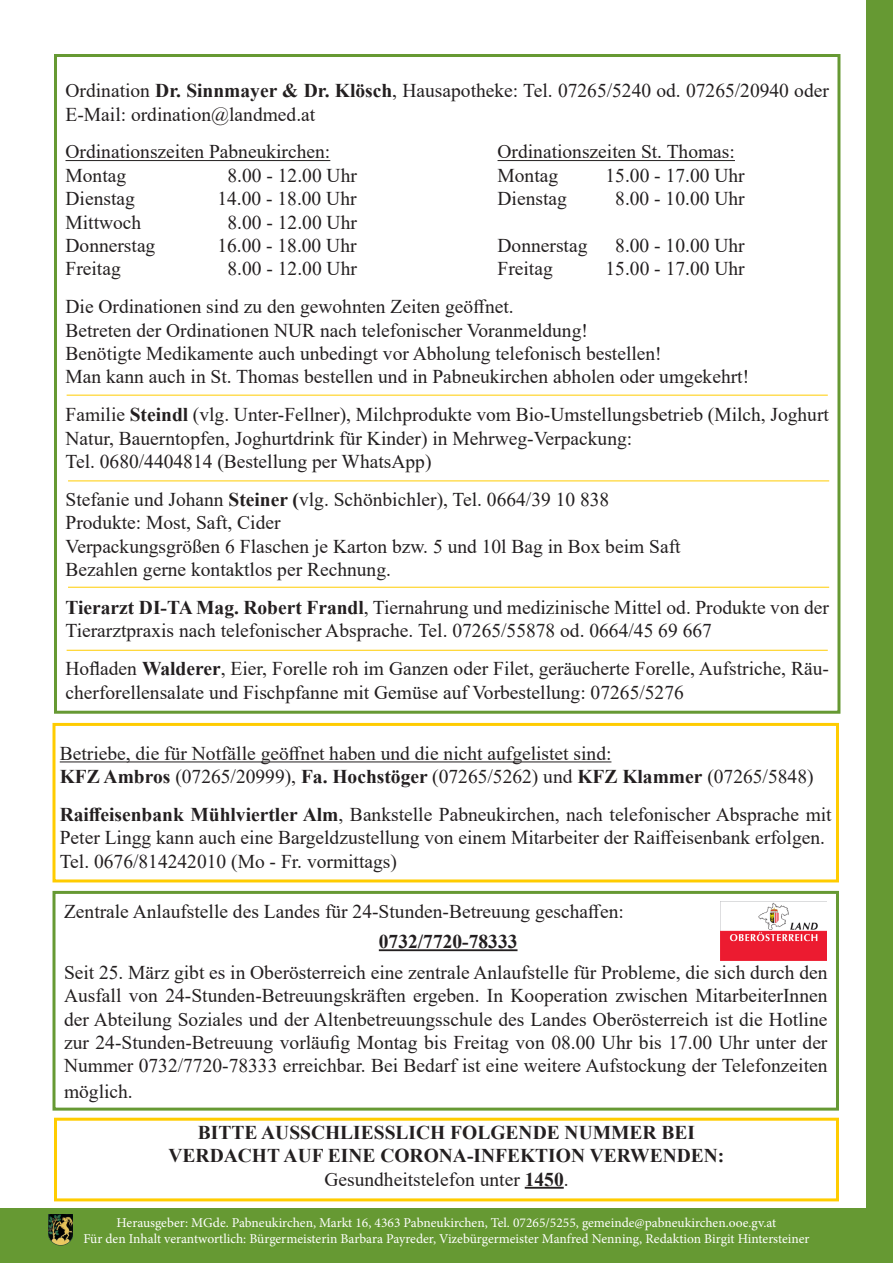
<style>
.page{position:relative;width:893px;height:1263px;background:#fff}
.page>*{position:absolute;margin:0;border:0;box-sizing:border-box;transform-origin:0 0}
.t1{font:19.5px/23.4px "Times New Roman";color:#231f20}
.t2{font:700 19.5px "Times New Roman";color:#231f20}
.t3{font:13.5px/16.2px "Minion Pro";color:#fff;text-align:center}
.s1{font-weight:700}
</style>
<div class="page">
<div style="left:866px;top:0;width:27px;height:1263px;background:#693"></div>
<div style="left:0;top:1209px;width:893px;height:54px;background:#693"></div>
<img style="left:48px;top:1214px;width:24px;height:32px">
<hr style="left:66px;top:160px;width:264px;height:1px;background:#231f20">
<hr style="left:498px;top:160px;width:237px;height:1px;background:#231f20">
<div style="left:54px;top:54px;width:786px;height:660px;border:3px solid #693"></div>
<hr style="left:379px;top:949px;width:138px;height:2px;background:#231f20">
<div style="left:52px;top:891px;width:787px;height:219px;border:3px solid #693"></div>
<img style="left:720px;top:901px;width:107px;height:60px">
<hr style="left:60px;top:761px;width:551px;height:1px;background:#231f20">
<div style="left:52px;top:723px;width:787px;height:159px;border:3px solid #fc0"></div>
<hr style="left:525px;top:1187px;width:39px;height:2px;background:#231f20">
<div style="left:54px;top:1118px;width:785px;height:83px;border:3px solid #fc0"></div>
<hr style="left:67px;top:395px;width:761px;height:1px;background:#fc0">
<hr style="left:68px;top:480px;width:761px;height:1px;background:#fc0">
<hr style="left:68px;top:587px;width:761px;height:1px;background:#fc0">
<hr style="left:67px;top:650px;width:761px;height:1px;background:#fc0">
<p class="t1" style="left:66px;top:78px;width:765px">Ordination <span class="s1">Dr. Sinnmayer &amp; Dr. Klösch</span>, Hausapotheke: Tel. 07265/5240 od. 07265/20940 oder<br>E-Mail: ordination@landmed.at</p>
<p class="t1" style="left:66px;top:140px;width:266px">Ordinationszeiten Pabneukirchen:</p>
<p class="t1" style="left:498px;top:140px;width:239px">Ordinationszeiten St. Thomas:</p>
<p class="t1" style="left:66px;top:163px;width:62px">Montag</p>
<p class="t1" style="left:228px;top:163px;width:131px">8.00 - 12.00 Uhr</p>
<p class="t1" style="left:498px;top:163px;width:62px">Montag</p>
<p class="t1" style="left:605px;top:163px;width:141px">15.00 - 17.00 Uhr</p>
<p class="t1" style="left:66px;top:186px;width:71px">Dienstag</p>
<p class="t1" style="left:217px;top:186px;width:141px">14.00 - 18.00 Uhr</p>
<p class="t1" style="left:497px;top:186px;width:71px">Dienstag</p>
<p class="t1" style="left:615px;top:186px;width:131px">8.00 - 10.00 Uhr</p>
<p class="t1" style="left:66px;top:210px;width:77px">Mittwoch</p>
<p class="t1" style="left:228px;top:210px;width:131px">8.00 - 12.00 Uhr</p>
<p class="t1" style="left:66px;top:233px;width:91px">Donnerstag</p>
<p class="t1" style="left:217px;top:233px;width:141px">16.00 - 18.00 Uhr</p>
<p class="t1" style="left:497px;top:233px;width:91px">Donnerstag</p>
<p class="t1" style="left:615px;top:233px;width:131px">8.00 - 10.00 Uhr</p>
<p class="t1" style="left:66px;top:257px;width:57px">Freitag</p>
<p class="t1" style="left:228px;top:257px;width:131px">8.00 - 12.00 Uhr</p>
<p class="t1" style="left:498px;top:257px;width:57px">Freitag</p>
<p class="t1" style="left:605px;top:257px;width:141px">15.00 - 17.00 Uhr</p>
<p class="t1" style="left:66px;top:294px;width:450px">Die Ordinationen sind zu den gewohnten Zeiten geöffnet.</p>
<p class="t1" style="left:66px;top:318px;width:524px">Betreten der Ordinationen NUR nach telefonischer Voranmeldung!</p>
<p class="t1" style="left:66px;top:341px;width:598px">Benötigte Medikamente auch unbedingt vor Abholung telefonisch bestellen!</p>
<p class="t1" style="left:66px;top:365px;width:685px">Man kann auch in St. Thomas bestellen und in Pabneukirchen abholen oder umgekehrt!</p>
<p class="t1" style="left:66px;top:402px;width:765px">Familie <span class="s1">Steindl</span> (vlg. Unter-Fellner), Milchprodukte vom Bio-Umstellungsbetrieb (Milch, Joghurt<br>Natur, Bauerntopfen, Joghurtdrink für Kinder) in Mehrweg-Verpackung:</p>
<p class="t1" style="left:66px;top:449px;width:368px">Tel. 0680/4404814 (Bestellung per WhatsApp)</p>
<p class="t1" style="left:66px;top:487px;width:545px">Stefanie und Johann <span class="s1">Steiner (</span>vlg. Schönbichler), Tel. 0664/39 10 838</p>
<p class="t1" style="left:66px;top:510px;width:217px">Produkte: Most, Saft, Cider</p>
<p class="t1" style="left:66px;top:534px;width:617px">Verpackungsgrößen 6 Flaschen je Karton bzw. 5 und 10l Bag in Box beim Saft</p>
<p class="t1" style="left:66px;top:557px;width:327px">Bezahlen gerne kontaktlos per Rechnung.</p>
<p class="t1" style="left:66px;top:595px;width:765px"><span class="s1">Tierarzt DI-TA Mag. Robert Frandl</span>, Tiernahrung und medizinische Mittel od. Produkte von der<br>Tierarztpraxis nach telefonischer Absprache. Tel. 07265/55878 od. 0664/45 69 667</p>
<p class="t1" style="left:66px;top:656px;width:765px">Hofladen <span class="s1">Walderer</span>, Eier, Forelle roh im Ganzen oder Filet, geräucherte Forelle, Aufstriche, Räu&shy;cherforellensalate und Fischpfanne mit Gemüse auf Vorbestellung: 07265/5276</p>
<p class="t1" style="left:60px;top:741px;width:553px">Betriebe, die für Notfälle geöffnet haben und die nicht aufgelistet sind:</p>
<p class="t1" style="left:60px;top:764px;width:755px"><span class="s1">KFZ Ambros</span> (07265/20999), <span class="s1">Fa. Hochstöger</span> (07265/5262) und <span class="s1">KFZ Klammer</span> (07265/5848)</p>
<p class="t1" style="left:60px;top:802px;width:773px"><span class="s1">Raiffeisenbank Mühlviertler Alm</span>, Bankstelle Pabneukirchen, nach telefonischer Absprache mit<br>Peter Lingg kann auch eine Bargeldzustellung von einem Mitarbeiter der Raiffeisenbank erfolgen.</p>
<p class="t1" style="left:60px;top:849px;width:339px">Tel. 0676/814242010 (Mo - Fr. vormittags)</p>
<p class="t1" style="left:64px;top:899px;width:561px">Zentrale Anlaufstelle des Landes für 24-Stunden-Betreuung geschaffen:</p>
<p class="t2" style="left:379px;top:927px;width:140px">0732/7720-78333</p>
<p class="t1" style="left:64px;top:960px;width:765px;text-align:justify">Seit 25. März gibt es in Oberösterreich eine zentrale Anlaufstelle für Probleme, die sich durch den Ausfall von 24-Stunden-Betreuungskräften ergeben. In Kooperation zwischen MitarbeiterInnen der Abteilung Soziales und der Altenbetreuungsschule des Landes Oberösterreich ist die Hotline zur 24-Stunden-Betreuung vorläufig Montag bis Freitag von 08.00 Uhr bis 17.00 Uhr unter der Nummer 0732/7720-78333 erreichbar. Bei Bedarf ist eine weitere Aufstockung der Telefonzeiten</p>
<p class="t1" style="left:64px;top:1079px;width:70px">möglich.</p>
<p class="t2" style="left:198px;top:1118px;width:499px">BITTE AUSSCHLIESSLICH FOLGENDE NUMMER BEI</p>
<p class="t2" style="left:169px;top:1141px;width:557px">VERDACHT AUF EINE CORONA-INFEKTION VERWENDEN:</p>
<p class="t1" style="left:324px;top:1167px;width:246px">Gesundheitstelefon unter <span class="s1">1450</span>.</p>
<p class="t3" style="left:83px;top:1214px;width:728px">Herausgeber: MGde. Pabneukirchen, Markt 16, 4363 Pabneukirchen, Tel. 07265/5255, gemeinde@pabneukirchen.ooe.gv.at<br>Für den Inhalt verantwortlich: Bürgermeisterin Barbara Payreder, Vizebürgermeister Manfred Nenning, Redaktion Birgit Hintersteiner</p>
</div>
